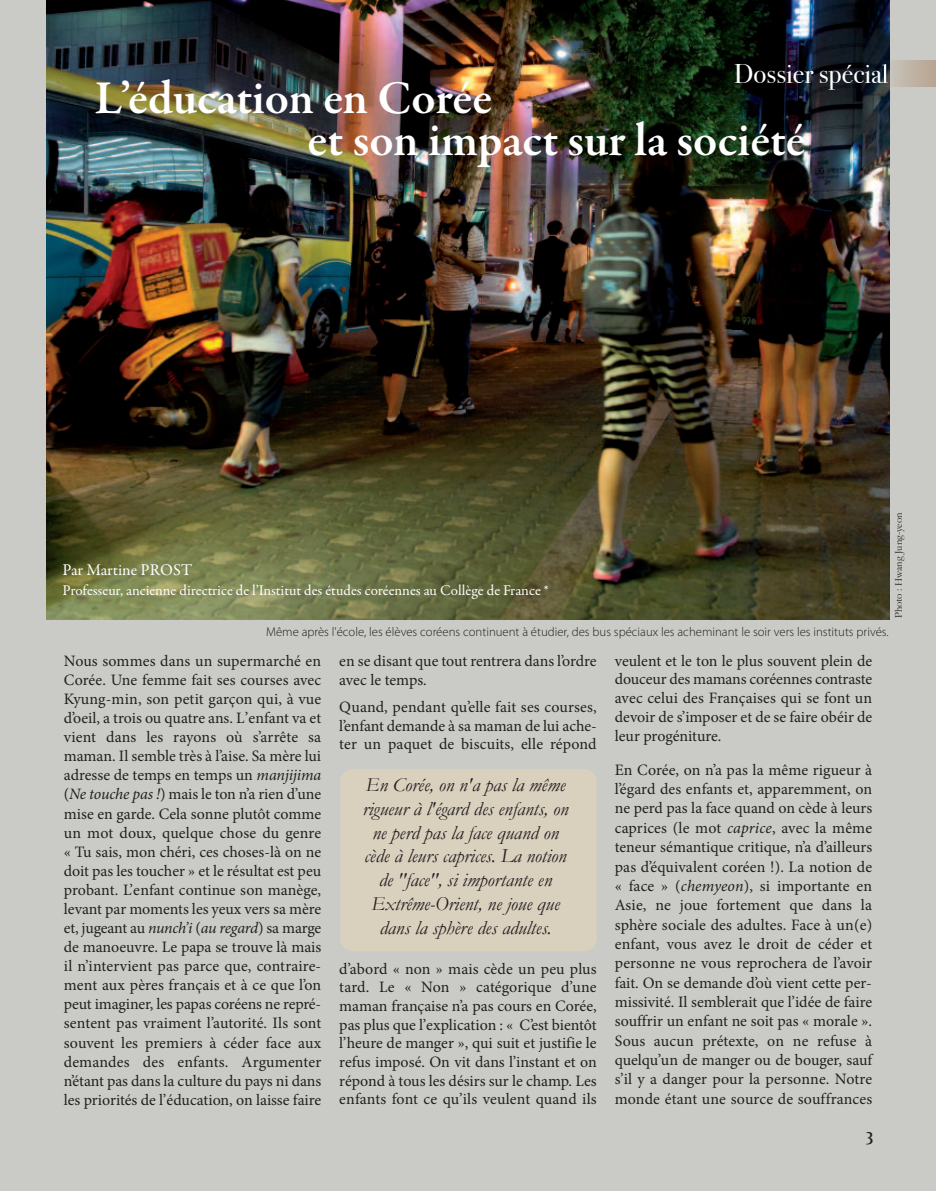
<style>
.page{position:relative;width:936px;height:1191px;background:#fff}
.page>*{position:absolute;margin:0;border:0;box-sizing:border-box;transform-origin:0 0}
.t1{font:600 48px/42px "Garamond Premr Pro";color:#fff}
.t2{font:27px "Bodoni Svty Two OSITCTT Book";color:#fff}
.t3{font:21px "Matrix";color:#231f20}
.t4{font:italic 19.8px/23.7px "Garamond";color:#231f20;text-align:center}
.t5{font:16.5px "Garamond Premr Pro";letter-spacing:-.005em;color:#fff}
.t6{font:15.9px/19px "Minion Pro";color:#231f20;text-align:justify}
.t7{font:15px "Garamond Premr Pro";color:#fff}
.t8{font:300 12.75px "Myriad Pro";color:#231f20}
.t9{font:10.5px "Garamond";color:#231f20}
.s1{font-style:italic}
</style>
<div class="page">
<div style="left:0;top:0;width:935px;height:1191px;background:#cacbc6"></div>
<img style="left:47px;top:0;width:842px;height:619px">
<img style="left:881px;top:61px;width:54px;height:25px">
<div style="left:340px;top:769px;width:256px;height:182px;background:#dad0be;border-radius:13px"></div>
<h2 class="t2" style="left:734px;top:58px;width:155px">Dossier spécial</h2>
<h1 class="t1" style="left:307px;top:82px;width:499px;text-indent:-213px">L’éducation en Corée<br>et son impact sur la société</h1>
<p class="t5" style="left:63px;top:563px;width:131px">Par Martine PROST</p>
<p class="t7" style="left:63px;top:584px;width:487px">Professeur, ancienne directrice de l’Institut des études coréennes au Collège de France *</p>
<p class="t9" style="left:892px;top:618px;width:107px;rotate:-90deg">Photo : Hwang Jung-yeon</p>
<p class="t8" style="left:266px;top:626px;width:624px">Même après l'école, les élèves coréens continuent à étudier, des bus spéciaux les acheminant le soir vers les instituts privés.</p>
<p class="t6" style="left:64px;top:652px;width:259px">Nous sommes dans un supermarché en Corée. Une femme fait ses courses avec Kyung-min, son petit garçon qui, à vue d’oeil, a trois ou quatre ans. L’enfant va et vient dans les rayons où s’arrête sa maman. Il semble très à l’aise. Sa mère lui adresse de temps en temps un <span class="s1">manjijima </span>(<span class="s1">Ne touche pas !</span>) mais le ton n’a rien d’une mise en garde. Cela sonne plutôt comme un mot doux, quelque chose du genre « Tu sais, mon chéri, ces choses-là on ne doit pas les toucher » et le résultat est peu probant. L’enfant continue son manège, levant par moments les yeux vers sa mère et, jugeant au <span class="s1">nunch’i</span> (<span class="s1">au regard</span>) sa marge de manoeuvre. Le papa se trouve là mais il n’intervient pas parce que, contraire&shy;ment aux pères français et à ce que l’on peut imaginer, les papas coréens ne repré&shy;sentent pas vraiment l’autorité. Ils sont souvent les premiers à céder face aux demandes des enfants. Argumenter n’étant pas dans la culture du pays ni dans les priorités de l’éducation, on laisse faire</p>
<p class="t6" style="left:339px;top:652px;width:259px">en se disant que tout rentrera dans l’ordre avec le temps.</p>
<p class="t6" style="left:339px;top:699px;width:259px;line-height:18.6px">Quand, pendant qu’elle fait ses courses, l’enfant demande à sa maman de lui ache&shy;ter un paquet de biscuits, elle répond</p>
<p class="t4" style="left:363px;top:773px;width:207px">En Corée, on n'a pas la même rigueur à l'égard des enfants, on ne perd pas la face quand on cède à leurs caprices. La notion de "face", si importante en<br>Extrême-Orient, ne joue que dans la sphère des adultes.</p>
<p class="t6" style="left:339px;top:960px;width:259px;line-height:18.6px">d’abord « non » mais cède un peu plus tard. Le « Non » catégorique d’une maman française n’a pas cours en Corée, pas plus que l’explication : « C’est bientôt l’heure de manger », qui suit et justifie le refus imposé. On vit dans l’instant et on répond à tous les désirs sur le champ. Les enfants font ce qu’ils veulent quand ils</p>
<p class="t6" style="left:614px;top:653px;width:259px">veulent et le ton le plus souvent plein de douceur des mamans coréennes contraste avec celui des Françaises qui se font un devoir de s’imposer et de se faire obéir de leur progéniture.</p>
<p class="t6" style="left:614px;top:761px;width:259px">En Corée, on n’a pas la même rigueur à l’égard des enfants et, apparemment, on ne perd pas la face quand on cède à leurs caprices (le mot <span class="s1">caprice</span>, avec la même teneur sémantique critique, n’a d’ailleurs pas d’équivalent coréen !). La notion de « face » (<span class="s1">chemyeon</span>), si importante en Asie, ne joue fortement que dans la sphère sociale des adultes. Face à un(e) enfant, vous avez le droit de céder et personne ne vous reprochera de l’avoir fait. On se demande d’où vient cette per&shy;missivité. Il semblerait que l’idée de faire souffrir un enfant ne soit pas « morale ».<br>Sous aucun prétexte, on ne refuse à quelqu’un de manger ou de bouger, sauf s’il y a danger pour la personne. Notre monde étant une source de souffrances</p>
<h3 class="t3" style="left:865px;top:1121px;width:9px">3</h3>
</div>
